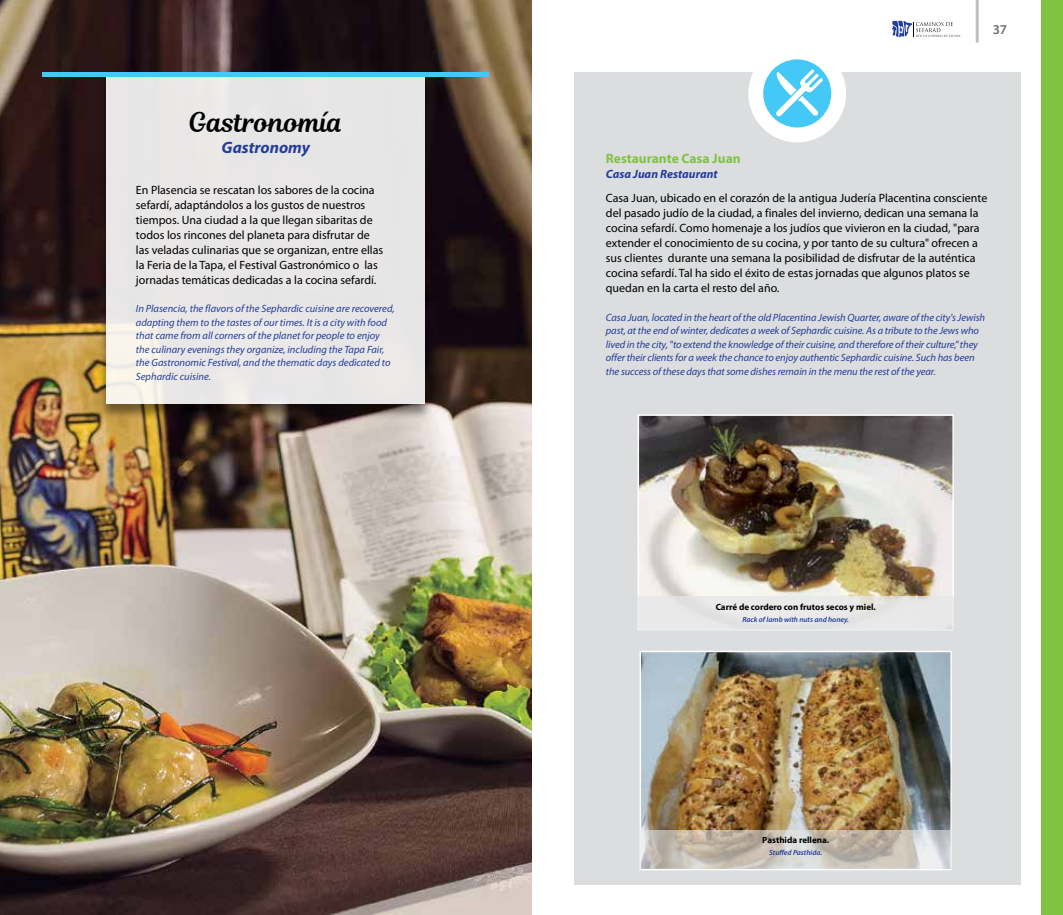
<style>
.page{position:relative;width:1063px;height:915px;background:#fff}
.page>*{position:absolute;margin:0;border:0;box-sizing:border-box;transform-origin:0 0}
.t1{font:27px "Magnolia Script";color:#000}
.t2{font:italic 700 16.5px "Myriad Pro";color:#233e99}
.t3{font:700 13.5px "Myriad Pro";color:#80c342}
.t4{font:600 13.5px "Myriad Pro";color:#6d6e71}
.t5{font:12px/15px "Myriad Pro";color:#000}
.t6{font:italic 700 12px "Myriad Pro";color:#233e99}
.t7{font:italic 10.5px/13.5px "Myriad Pro";letter-spacing:-.01em;color:#233e99}
.t8{font:700 9px "Myriad Pro";color:#000}
.t9{font:italic 600 7.5px "Myriad Pro";color:#233e99}
</style>
<div class="page">
<div style="left:1042px;top:0;width:21px;height:914px;background:#80c342"></div>
<hr style="left:976px;top:0;width:3px;height:43px;background:#bcbec0">
<svg style="left:892px;top:21px;width:69px;height:17px"></svg>
<img style="left:0;top:0;width:531px;height:914px">
<div style="left:98px;top:73px;width:336px;height:348px;background:#000;opacity:.5"></div>
<div style="left:106px;top:72px;width:319px;height:332px;background:#e8e6e6"></div>
<div style="left:43px;top:72px;width:446px;height:5px;background:#44c8f5"></div>
<div style="left:574px;top:72px;width:446px;height:812px;background:#dcddde"></div>
<div style="left:748px;top:44px;width:98px;height:98px;background:#fff;border-radius:50%"></div>
<div style="left:763px;top:59px;width:68px;height:68px;background:#44c8f5;border-radius:50%"></div>
<svg style="left:776px;top:69px;width:47px;height:48px"></svg>
<img style="left:641px;top:417px;width:310px;height:179px">
<div style="left:638px;top:414px;width:316px;height:216px;border:2px solid #fff"></div>
<div style="left:638px;top:596px;width:316px;height:34px;background:#e6e7e8"></div>
<img style="left:643px;top:653px;width:306px;height:176px">
<div style="left:640px;top:650px;width:312px;height:220px;border:2px solid #fff"></div>
<svg style="left:640px;top:829px;width:312px;height:39px"></svg>
<h1 class="t1" style="left:188px;top:102px;width:156px">Gastronomía</h1>
<h2 class="t2" style="left:222px;top:136px;width:90px">Gastronomy</h2>
<p class="t5" style="left:136px;top:182px;width:249px">En Plasencia se rescatan los sabores de la cocina sefardí, adaptándolos a los gustos de nuestros tiempos. Una ciudad a la que llegan sibaritas de todos los rincones del planeta para disfrutar de las veladas culinarias que se organizan, entre ellas la Feria de la Tapa, el Festival Gastronómico o las jornadas temáticas dedicadas a la cocina sefardí.</p>
<p class="t7" style="left:136px;top:302px;width:260px">In Plasencia, the flavors of the Sephardic cuisine are recovered, adapting them to the tastes of our times. It is a city with food that came from all corners of the planet for people to enjoy the culinary evenings they organize, including the Tapa Fair, the Gastronomic Festival, and the thematic days dedicated to Sephardic cuisine.</p>
<p class="t4" style="left:993px;top:21px;width:16px">37</p>
<p class="t3" style="left:606px;top:149px;width:136px">Restaurante Casa Juan</p>
<p class="t6" style="left:606px;top:166px;width:113px">Casa Juan Restaurant</p>
<p class="t5" style="left:606px;top:190px;width:383px">Casa Juan, ubicado en el corazón de la antigua Judería Placentina consciente del pasado judío de la ciudad, a finales del invierno, dedican una semana la cocina sefardí. Como homenaje a los judíos que vivieron en la ciudad, "para extender el conocimiento de su cocina, y por tanto de su cultura" ofrecen a sus clientes durante una semana la posibilidad de disfrutar de la auténtica cocina sefardí. Tal ha sido el éxito de estas jornadas que algunos platos se quedan en la carta el resto del año.</p>
<p class="t7" style="left:606px;top:310px;width:381px">Casa Juan, located in the heart of the old Placentina Jewish Quarter, aware of the city's Jewish past, at the end of winter, dedicates a week of Sephardic cuisine. As a tribute to the Jews who lived in the city, "to extend the knowledge of their cuisine, and therefore of their culture," they offer their clients for a week the chance to enjoy authentic Sephardic cuisine. Such has been the success of these days that some dishes remain in the menu the rest of the year.</p>
<p class="t8" style="left:716px;top:600px;width:162px">Carré de cordero con frutos secos y miel.</p>
<p class="t9" style="left:742px;top:614px;width:108px">Rack of lamb with nuts and honey.</p>
<p class="t8" style="left:762px;top:833px;width:68px">Pasthida rellena.</p>
<p class="t9" style="left:769px;top:847px;width:55px">Stuffed Pasthida.</p>
</div>
